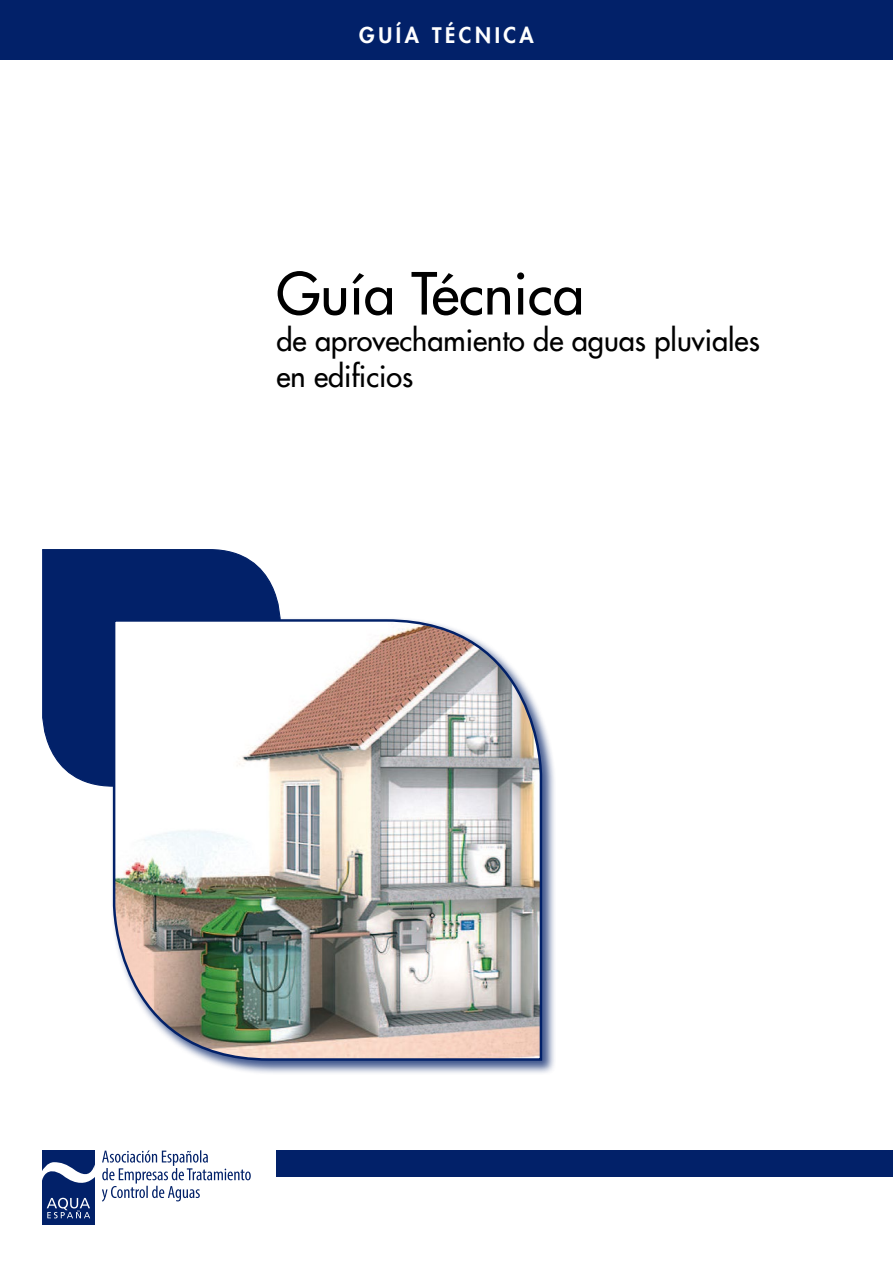
<style>
.page{position:relative;width:893px;height:1263px;background:#fff}
.page>*{position:absolute;margin:0;border:0;box-sizing:border-box;transform-origin:0 0}
.t1{font:500 56.4px "Futura Com";color:#000}
.t2{font:500 28.95px/36.2px "Futura Com";color:#000}
.t3{font:800 21px "Futura Com";letter-spacing:.17em;color:#fff}
</style>
<div class="page">
<svg style="left:42px;top:549px;width:239px;height:238px;background:#143173"></svg>
<div style="left:276px;top:1150px;width:617px;height:26px;background:#022169"></div>
<div style="left:0;top:0;width:893px;height:60px;background:#022169"></div>
<div style="left:111px;top:617px;width:445px;height:458px;background:#022169;opacity:.75"></div>
<img style="left:112px;top:618px;width:431px;height:444px">
<svg style="left:102px;top:1150px;width:149px;height:52px"></svg>
<div style="left:43px;top:1150px;width:52px;height:75px;background:#022169"></div>
<svg style="left:43px;top:1162px;width:52px;height:21px"></svg>
<svg style="left:47px;top:1198px;width:43px;height:20px"></svg>
<p class="t3" style="left:359px;top:19px;width:176px">GUÍA TÉCNICA</p>
<h1 class="t1" style="left:276px;top:252px;width:309px">Guía Técnica</h1>
<p class="t2" style="left:276px;top:321px;width:485px">de aprovechamiento de aguas pluviales en edificios</p>
</div>
